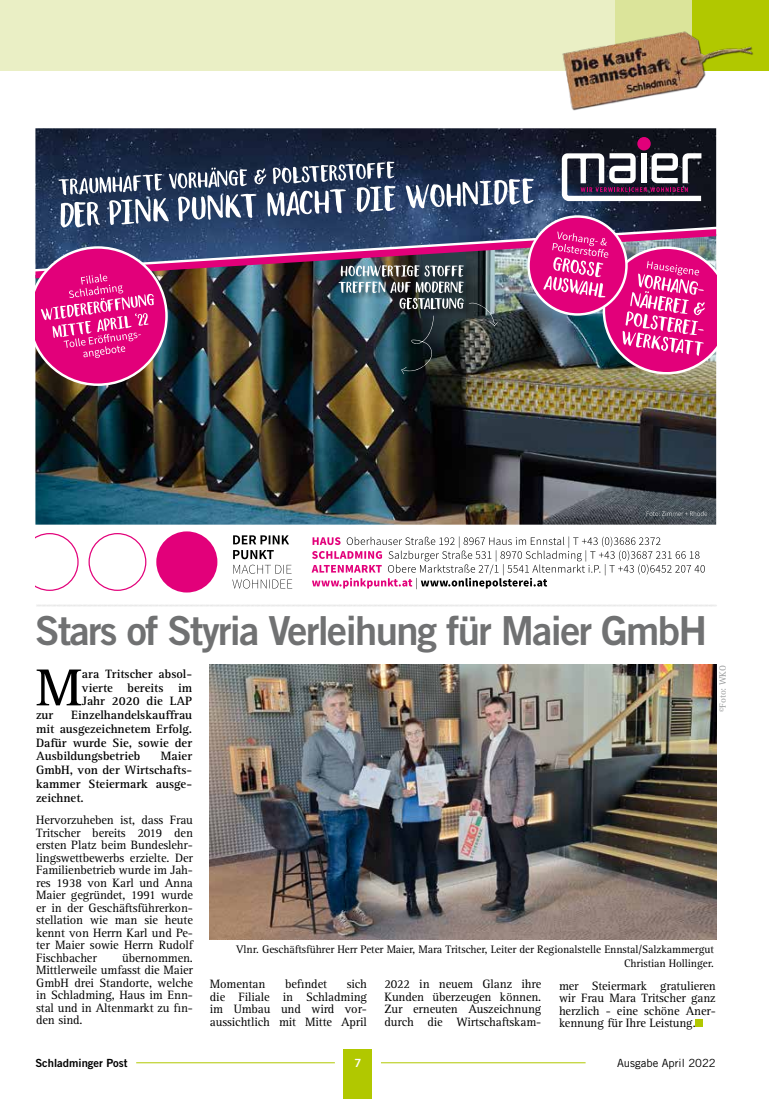
<style>
.page{position:relative;width:769px;height:1099px;background:#fff}
.page>*{position:absolute;margin:0;border:0;box-sizing:border-box;transform-origin:0 0}
.t1{font:700 53.75px "Rotis Serif";color:#000}
.t2{font:40px "Trade Gothic Bold Two";letter-spacing:-.04em;color:#707172}
.t3{font:12.5px/12.5px "Rotis Serif";letter-spacing:-.01em;color:#000;text-align:justify}
.t4{font:700 12.5px/13.8px "Rotis Serif";color:#000;text-align:justify}
.t5{font:11.25px/13.8px "Rotis Serif";letter-spacing:-.01em;color:#000;text-align:right}
.t6{font:11.25px "Trade Gothic Bold Two";color:#000}
.t7{font:11.25px "Trade Gothic";color:#000}
.t8{font:11.25px "Trade Gothic Bold Two";color:#fff}
.t9{font:9.38px "Rotis Serif";letter-spacing:-.01em;color:#9c9e9f}
</style>
<div class="page">
<div style="left:344px;top:1049px;width:28px;height:49px;background:#b1c800"></div>
<hr style="left:136px;top:1062px;width:199px;height:1px;background:#b1c800">
<hr style="left:381px;top:1062px;width:205px;height:1px;background:#b1c800">
<div style="left:692px;top:0;width:77px;height:71px;background:#b1c800"></div>
<div style="left:615px;top:0;width:77px;height:71px;background:#dbe49a"></div>
<div style="left:0;top:0;width:615px;height:71px;background:#eaefc5"></div>
<img style="left:562px;top:31px;width:191px;height:80px">
<img style="left:35px;top:128px;width:681px;height:25px">
<svg style="left:312px;top:536px;width:393px;height:53px"></svg>
<svg style="left:232px;top:550px;width:60px;height:38px"></svg>
<svg style="left:233px;top:535px;width:56px;height:9px"></svg>
<div style="left:156px;top:531px;width:61px;height:61px;background:#e2007a;border-radius:50%"></div>
<svg style="left:35px;top:533px;width:44px;height:58px"></svg>
<div style="left:89px;top:533px;width:57px;height:58px;border:1px solid #e2007a;border-radius:50%"></div>
<img style="left:35px;top:386px;width:681px;height:138px">
<div style="left:637px;top:137px;width:14px;height:13px;background:#e2007a;border-radius:50%"></div>
<img style="left:35px;top:153px;width:681px;height:233px">
<svg style="left:647px;top:511px;width:60px;height:5px"></svg>
<img style="left:210px;top:664px;width:506px;height:275px">
<div style="left:695px;top:1019px;width:8px;height:8px;background:#b1c800"></div>
<hr style="left:36px;top:603px;width:682px;height:4px;background:#f6f6f6">
<h2 class="t2" style="left:35px;top:606px;width:674px">Stars of Styria Verleihung für Maier GmbH</h2>
<h1 class="t1" style="left:36px;top:656px;width:47px">M</h1>
<p class="t4" style="left:82px;top:667px;width:112px">ara Tritscher absol&shy;vierte bereits im Jahr 2020 die LAP</p>
<p class="t4" style="left:36px;top:708px;width:19px">zur</p>
<p class="t4" style="left:36px;top:708px;width:158px;text-indent:35px">Einzelhandelskauffrau mit ausgezeichnetem Erfolg.<br>Dafür wurde Sie, sowie der Ausbildungsbetrieb</p>
<p class="t4" style="left:36px;top:749px;width:158px;text-indent:125px">Maier GmbH, von der Wirtschafts&shy;kammer Steiermark ausge&shy;zeichnet.</p>
<p class="t9" style="left:717px;top:712px;width:49px;rotate:-90deg">©Foto: WKO</p>
<p class="t3" style="left:36px;top:814px;width:158px">Hervorzuheben ist, dass Frau Tritscher bereits 2019 den ersten Platz beim Bundeslehr&shy;lingswettbewerbs erzielte. Der Familienbetrieb wurde im Jah&shy;res 1938 von Karl und Anna Maier gegründet, 1991 wurde er in der Geschäftsführerkon&shy;stellation wie man sie heute kennt von Herrn Karl und Pe&shy;ter Maier sowie Herrn Rudolf Fischbacher</p>
<p class="t3" style="left:36px;top:951px;width:158px;text-indent:86px">übernommen.<br>Mittlerweile umfasst die Maier GmbH drei Standorte, welche in Schladming, Haus im Enn&shy;stal und in Altenmarkt zu fin&shy;den sind.</p>
<p class="t5" style="left:236px;top:942px;width:479px">Vlnr. Geschäftsführer Herr Peter Maier, Mara Tritscher, Leiter der Regionalstelle Ennstal/Salzkammergut<br>Christian Hollinger.</p>
<p class="t3" style="left:210px;top:978px;width:57px">Momentan</p>
<p class="t3" style="left:285px;top:978px;width:43px">befindet</p>
<p class="t3" style="left:210px;top:978px;width:159px;text-indent:137px">sich die Filiale in Schladming im Umbau und wird vor&shy;aussichtlich mit Mitte April</p>
<p class="t3" style="left:384px;top:978px;width:158px">2022 in neuem Glanz ihre Kunden überzeugen können.<br>Zur erneuten Auszeichnung durch die Wirtschaftskam-</p>
<p class="t3" style="left:559px;top:979px;width:158px">mer Steiermark gratulieren wir Frau Mara Tritscher ganz herzlich - eine schöne Aner&shy;kennung für Ihre Leistung.</p>
<p class="t6" style="left:35px;top:1056px;width:94px">Schladminger Post</p>
<p class="t8" style="left:354px;top:1056px;width:8px">7</p>
<p class="t7" style="left:617px;top:1056px;width:100px">Ausgabe April 2022</p>
</div>
